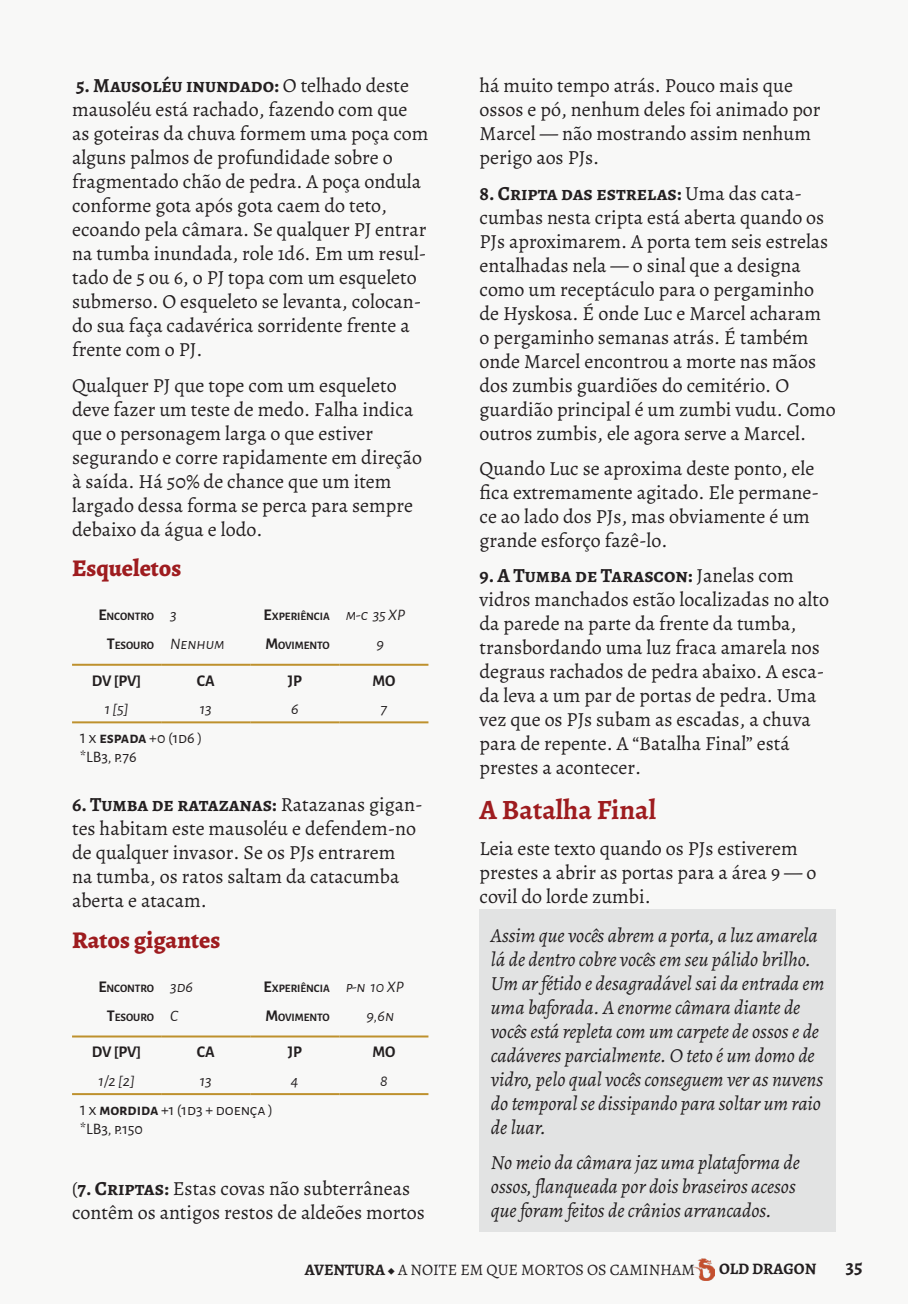
<style>
.page{position:relative;width:908px;height:1304px;background:#fff}
.page>*{position:absolute;margin:0;border:0;box-sizing:border-box;transform-origin:0 0}
.t1{font:700 28px "Alegreya";color:#9e1c1f}
.t2{font:800 24px "Alegreya";color:#9e1c1f}
.t3{font:20px/24px "Alegreya";color:#231f20}
.t4{font:italic 20px/24px "Alegreya";color:#231f20}
.t5{font:700 20px "Alegreya";color:#231f20}
.t6{font:16px "Alegreya Sans SC";color:#231f20}
.t7{font:italic 16px "Alegreya Sans SC";color:#231f20}
.t8{font:16px "Alegreya";color:#231f20}
.t9{font:700 16px "Alegreya Sans SC";letter-spacing:-.005em;color:#231f20}
.t10{font:700 16px "Alegreya";color:#231f20}
.t11{font:700 11.2px "Alegreya Sans SC";color:#231f20}
.s1{font-weight:700}
.s2{font-size:16px}
</style>
<div class="page">
<div style="left:0;top:0;width:907px;height:1304px;background:#f8f8f7"></div>
<img style="left:693px;top:1258px;width:21px;height:22px">
<hr style="left:72px;top:664px;width:89px;height:2px;background:#be912d">
<hr style="left:161px;top:664px;width:89px;height:2px;background:#be912d">
<hr style="left:250px;top:664px;width:89px;height:2px;background:#be912d">
<hr style="left:339px;top:664px;width:89px;height:2px;background:#be912d">
<hr style="left:72px;top:721px;width:89px;height:2px;background:#be912d">
<hr style="left:161px;top:721px;width:89px;height:2px;background:#be912d">
<hr style="left:250px;top:721px;width:89px;height:2px;background:#be912d">
<hr style="left:339px;top:721px;width:89px;height:2px;background:#be912d">
<hr style="left:72px;top:1035px;width:89px;height:2px;background:#be912d">
<hr style="left:161px;top:1035px;width:89px;height:2px;background:#be912d">
<hr style="left:250px;top:1035px;width:89px;height:2px;background:#be912d">
<hr style="left:339px;top:1035px;width:89px;height:2px;background:#be912d">
<hr style="left:72px;top:1093px;width:89px;height:2px;background:#be912d">
<hr style="left:161px;top:1093px;width:89px;height:2px;background:#be912d">
<hr style="left:250px;top:1093px;width:89px;height:2px;background:#be912d">
<hr style="left:339px;top:1093px;width:89px;height:2px;background:#be912d">
<div style="left:479px;top:910px;width:356px;height:322px;background:#e2e3e3"></div>
<p class="t3" style="left:72px;top:74px;width:358px"><span class="s1">5. Mausoléu inundado:</span> O telhado deste mausoléu está rachado, fazendo com que as goteiras da chuva formem uma poça com alguns palmos de profundidade sobre o fragmentado chão de pedra. A poça ondula conforme gota após gota caem do teto, ecoando pela câmara. Se qualquer PJ entrar na tumba inundada, role 1d6. Em um resul&shy;tado de 5 ou 6, o PJ topa com um esqueleto submerso. O esqueleto se levanta, colocan&shy;do sua faça cadavérica sorridente frente a frente com o PJ.</p>
<p class="t3" style="left:72px;top:373px;width:351px">Qualquer PJ que tope com um esqueleto deve fazer um teste de medo. Falha indica que o personagem larga o que estiver segurando e corre rapidamente em direção à saída. Há 50% de chance que um item largado dessa forma se perca para sempre debaixo da água e lodo.</p>
<p class="t2" style="left:72px;top:550px;width:111px">Esqueletos</p>
<p class="t11" style="left:98px;top:608px;width:57px"><span class="s2">E</span>NCONTRO</p>
<p class="t7" style="left:170px;top:604px;width:8px">3</p>
<p class="t11" style="left:263px;top:608px;width:68px"><span class="s2">E</span>XPERIÊNCIA</p>
<p class="t7" style="left:345px;top:604px;width:61px">m-c 35 XP</p>
<p class="t11" style="left:107px;top:637px;width:49px"><span class="s2">T</span>ESOURO</p>
<p class="t7" style="left:170px;top:633px;width:56px">Nenhum</p>
<p class="t11" style="left:265px;top:637px;width:66px"><span class="s2">M</span>OVIMENTO</p>
<p class="t7" style="left:376px;top:633px;width:9px">9</p>
<p class="t9" style="left:92px;top:669px;width:51px">DV [PV]</p>
<p class="t9" style="left:197px;top:669px;width:19px">CA</p>
<p class="t9" style="left:287px;top:669px;width:16px">JP</p>
<p class="t9" style="left:372px;top:669px;width:25px">MO</p>
<p class="t7" style="left:105px;top:698px;width:25px">1 [5]</p>
<p class="t7" style="left:199px;top:698px;width:14px">13</p>
<p class="t7" style="left:291px;top:698px;width:9px">6</p>
<p class="t7" style="left:380px;top:698px;width:8px">7</p>
<p class="t6" style="left:80px;top:727px;width:124px">1 x <span class="s1">espada</span> +0 (1d6 )</p>
<p class="t6" style="left:80px;top:746px;width:58px">*LB3, p.76</p>
<p class="t3" style="left:72px;top:793px;width:352px"><span class="s1">6. Tumba de ratazanas:</span> Ratazanas gigan&shy;tes habitam este mausoléu e defendem-no de qualquer invasor. Se os PJs entrarem<br>na tumba, os ratos saltam da catacumba aberta e atacam.</p>
<p class="t2" style="left:72px;top:922px;width:150px">Ratos gigantes</p>
<p class="t11" style="left:98px;top:980px;width:57px"><span class="s2">E</span>NCONTRO</p>
<p class="t7" style="left:170px;top:976px;width:24px">3d6</p>
<p class="t11" style="left:263px;top:980px;width:68px"><span class="s2">E</span>XPERIÊNCIA</p>
<p class="t7" style="left:345px;top:976px;width:59px">p-n 10 XP</p>
<p class="t11" style="left:107px;top:1009px;width:49px"><span class="s2">T</span>ESOURO</p>
<p class="t7" style="left:170px;top:1004px;width:9px">C</p>
<p class="t11" style="left:265px;top:1009px;width:66px"><span class="s2">M</span>OVIMENTO</p>
<p class="t7" style="left:366px;top:1004px;width:29px">9,6n</p>
<p class="t9" style="left:92px;top:1040px;width:51px">DV [PV]</p>
<p class="t9" style="left:197px;top:1040px;width:19px">CA</p>
<p class="t9" style="left:287px;top:1040px;width:16px">JP</p>
<p class="t9" style="left:372px;top:1040px;width:25px">MO</p>
<p class="t7" style="left:98px;top:1070px;width:38px">1/2 [2]</p>
<p class="t7" style="left:199px;top:1070px;width:14px">13</p>
<p class="t7" style="left:291px;top:1070px;width:9px">4</p>
<p class="t7" style="left:380px;top:1070px;width:9px">8</p>
<p class="t6" style="left:80px;top:1099px;width:194px">1 x <span class="s1">mordida</span> +1 (1d3 + doença )</p>
<p class="t6" style="left:80px;top:1118px;width:64px">*LB3, p.150</p>
<p class="t3" style="left:72px;top:1176px;width:354px">(<span class="s1">7. Criptas:</span> Estas covas não subterrâneas contêm os antigos restos de aldeões mortos</p>
<p class="t3" style="left:479px;top:74px;width:342px">há muito tempo atrás. Pouco mais que ossos e pó, nenhum deles foi animado por<br>Marcel — não mostrando assim nenhum perigo aos PJs.</p>
<p class="t3" style="left:479px;top:181px;width:358px"><span class="s1">8. Cripta das estrelas:</span> Uma das cata&shy;cumbas nesta cripta está aberta quando os PJs aproximarem. A porta tem seis estrelas entalhadas nela — o sinal que a designa como um receptáculo para o pergaminho de Hyskosa. É onde Luc e Marcel acharam o pergaminho semanas atrás. É também onde Marcel encontrou a morte nas mãos dos zumbis guardiões do cemitério. O guardião principal é um zumbi vudu. Como outros zumbis, ele agora serve a Marcel.</p>
<p class="t3" style="left:479px;top:456px;width:341px">Quando Luc se aproxima deste ponto, ele fica extremamente agitado. Ele permane&shy;ce ao lado dos PJs, mas obviamente é um grande esforço fazê-lo.</p>
<p class="t3" style="left:479px;top:564px;width:351px"><span class="s1">9. A Tumba de Tarascon:</span> Janelas com vidros manchados estão localizadas no alto da parede na parte da frente da tumba, transbordando uma luz fraca amarela nos degraus rachados de pedra abaixo. A esca&shy;da leva a um par de portas de pedra. Uma vez que os PJs subam as escadas, a chuva para de repente. A “Batalha Final” está prestes a acontecer.</p>
<p class="t1" style="left:479px;top:791px;width:178px">A Batalha Final</p>
<p class="t3" style="left:479px;top:836px;width:338px">Leia este texto quando os PJs estiverem prestes a abrir as portas para a área 9 — o covil do lorde zumbi.</p>
<p class="t4" style="left:490px;top:922px;width:335px">Assim que vocês abrem a porta, a luz amarela lá de dentro cobre vocês em seu pálido brilho.<br>Um ar fétido e desagradável sai da entrada em uma baforada. A enorme câmara diante de vocês está repleta com um carpete de ossos e de cadáveres parcialmente. O teto é um domo de vidro, pelo qual vocês conseguem ver as nuvens do temporal se dissipando para soltar um raio de luar.</p>
<p class="t4" style="left:490px;top:1150px;width:310px">No meio da câmara jaz uma plataforma de ossos, flanqueada por dois braseiros acesos que foram feitos de crânios arrancados.</p>
<p class="t8" style="left:305px;top:1260px;width:391px"><span class="s1">AVENTURA</span> ◆ A NOITE EM QUE MORTOS OS CAMINHAM</p>
<p class="t10" style="left:718px;top:1258px;width:99px">OLD DRAGON</p>
<p class="t5" style="left:845px;top:1254px;width:19px">35</p>
</div>
